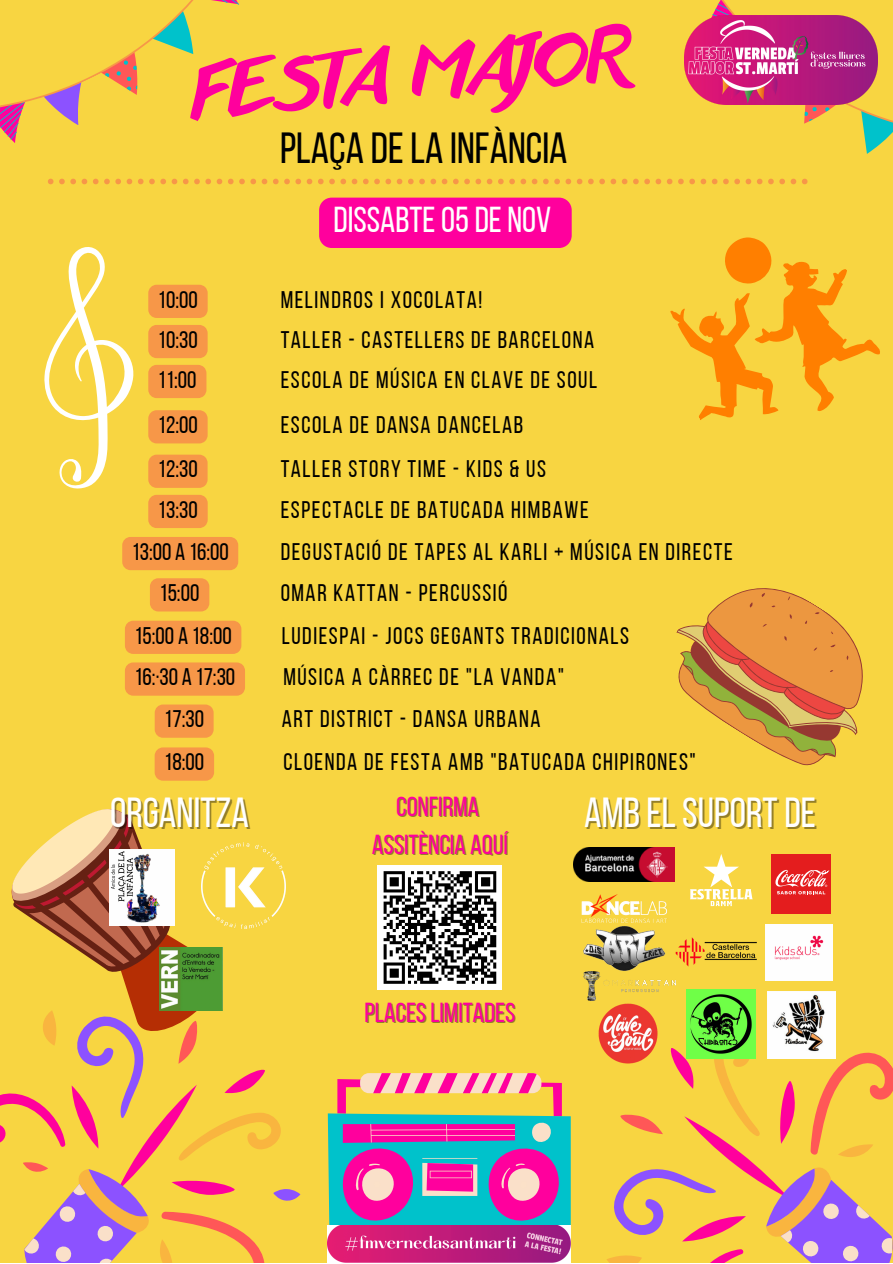
<style>
.page{position:relative;width:893px;height:1264px;background:#fff}
.page>*{position:absolute;margin:0;border:0;box-sizing:border-box;transform-origin:0 0}
.t1{font:72px "Anothershabby";color:#ff009d}
.t2{font:43.5px "Bebas Neue";color:#000}
.t3{font:41.85px "Bebas Neue";color:#fff}
.t4{font:36px "Bebas Neue";color:#fff}
.t5{font:27.45px/38px "Bebas Neue";color:#ff009d;text-align:center}
.t6{font:24px/42.9px "Bebas Neue";letter-spacing:.065em;color:#000}
.t7{font:24px/41.7px "Bebas Neue";color:#000}
</style>
<div class="page">
<div style="left:0;top:0;width:892px;height:1262px;background:#f8d541"></div>
<svg style="left:0;top:1043px;width:301px;height:219px"></svg>
<svg style="left:7px;top:1183px;width:128px;height:79px"></svg>
<svg style="left:607px;top:1014px;width:285px;height:248px"></svg>
<svg style="left:780px;top:1182px;width:112px;height:80px"></svg>
<svg style="left:328px;top:1073px;width:242px;height:152px;background:#9f88a5"></svg>
<svg style="left:0;top:0;width:892px;height:185px"></svg>
<svg style="left:11px;top:809px;width:212px;height:234px"></svg>
<svg style="left:670px;top:237px;width:210px;height:183px"></svg>
<svg style="left:44px;top:247px;width:90px;height:242px"></svg>
<svg style="left:676px;top:588px;width:187px;height:178px"></svg>
<img style="left:201px;top:842px;width:84px;height:86px">
<img style="left:110px;top:849px;width:64px;height:76px">
<img style="left:159px;top:947px;width:63px;height:63px">
<img style="left:573px;top:847px;width:101px;height:34px">
<img style="left:767px;top:991px;width:68px;height:67px">
<img style="left:765px;top:924px;width:67px;height:56px">
<img style="left:687px;top:989px;width:68px;height:69px">
<img style="left:581px;top:894px;width:87px;height:21px">
<img style="left:588px;top:1000px;width:98px;height:77px">
<img style="left:581px;top:915px;width:86px;height:55px">
<img style="left:584px;top:971px;width:91px;height:29px">
<svg style="left:690px;top:854px;width:62px;height:52px"></svg>
<div style="left:771px;top:853px;width:60px;height:60px;background:#e41d1e"></div>
<svg style="left:775px;top:869px;width:54px;height:25px"></svg>
<img style="left:328px;top:1225px;width:242px;height:37px">
<img style="left:684px;top:15px;width:193px;height:89px">
<div style="left:377px;top:865px;width:125px;height:124px;background:#fff"></div>
<svg style="left:383px;top:871px;width:114px;height:113px"></svg>
<img style="left:670px;top:937px;width:87px;height:35px">
<div style="left:319px;top:198px;width:252px;height:50px;background:#ff009d;border-radius:13px"></div>
<div style="left:148px;top:365px;width:58px;height:33px;background:#f79748"></div>
<svg style="left:148px;top:410px;width:60px;height:33px;background:#f79947"></svg>
<svg style="left:148px;top:454px;width:59px;height:34px;background:#f79a47"></svg>
<div style="left:148px;top:495px;width:60px;height:33px;background:#f79748"></div>
<div style="left:122px;top:537px;width:116px;height:33px;background:#f79748"></div>
<div style="left:125px;top:620px;width:116px;height:34px;background:#f79748"></div>
<div style="left:125px;top:662px;width:120px;height:33px;background:#f79748"></div>
<div style="left:155px;top:704px;width:58px;height:33px;background:#f79748"></div>
<div style="left:155px;top:747px;width:59px;height:33px;background:#f79748"></div>
<div style="left:148px;top:325px;width:60px;height:33px;background:#f79748"></div>
<div style="left:150px;top:578px;width:59px;height:33px;background:#f79748"></div>
<div style="left:148px;top:285px;width:60px;height:33px;background:#f79748"></div>
<h1 class="t1" style="left:190px;top:53px;width:439px;rotate:-5deg">FESTA MAJOR</h1>
<h2 class="t2" style="left:280px;top:130px;width:289px">PLAÇA DELA INFÀNCIA</h2>
<h3 class="t4" style="left:333px;top:205px;width:219px">DISSABTE05DE NOV</h3>
<p class="t6" style="left:158px;top:280px;width:41px">10:00</p>
<p class="t6" style="left:280px;top:280px;width:203px">MELINDROS I XOCOLATA!</p>
<p class="t6" style="left:158px;top:320px;width:41px">10:30</p>
<p class="t6" style="left:280px;top:320px;width:315px">TALLER - CASTELLERS DE BARCELONA</p>
<p class="t6" style="left:158px;top:360px;width:40px">11:00</p>
<p class="t6" style="left:280px;top:360px;width:318px">ESCOLA DE MÚSICA EN CLAVE DE SOUL</p>
<p class="t6" style="left:158px;top:405px;width:41px">12:00</p>
<p class="t6" style="left:280px;top:405px;width:244px">ESCOLA DE DANSA DANCELAB</p>
<p class="t6" style="left:158px;top:450px;width:41px">12:30</p>
<p class="t6" style="left:280px;top:450px;width:267px">TALLER STORY TIME - KIDS &amp; US</p>
<p class="t6" style="left:158px;top:490px;width:41px">13:30</p>
<p class="t6" style="left:280px;top:490px;width:309px">ESPECTACLE DE BATUCADA HIMBAWE</p>
<p class="t6" style="left:132px;top:532px;width:99px">13:00 A 16:00</p>
<p class="t6" style="left:280px;top:532px;width:453px">DEGUSTACIÓ DE TAPES AL KARLI + MÚSICA EN DIRECTE</p>
<p class="t6" style="left:159px;top:573px;width:41px">15:00</p>
<p class="t6" style="left:280px;top:573px;width:228px">OMAR KATTAN - PERCUSSIÓ</p>
<p class="t7" style="left:134px;top:616px;width:102px">15:00 A 18:00<br>16:·30 A 17:30</p>
<p class="t6" style="left:164px;top:700px;width:41px">17:30<br>18:00</p>
<p class="t6" style="left:282px;top:616px;width:349px">LUDIESPAI - JOCS GEGANTS TRADICIONALS</p>
<p class="t6" style="left:283px;top:657px;width:282px">MÚSICA A CÀRREC DE "LA VANDA"</p>
<p class="t6" style="left:282px;top:700px;width:415px">ART DISTRICT - DANSA URBANA<br>CLOENDA DE FESTA AMB "BATUCADA CHIPIRONES"</p>
<p class="t5" style="left:372px;top:789px;width:137px">CONFIRMA<br>ASSITÈNCIA AQUÍ</p>
<h3 class="t3" style="left:110px;top:795px;width:141px">ORGANITZA</h3>
<h3 class="t3" style="left:584px;top:795px;width:233px">AMBELSUPORTDE</h3>
<p class="t5" style="left:364px;top:996px;width:152px">PLACESLIMITADES</p>
</div>
